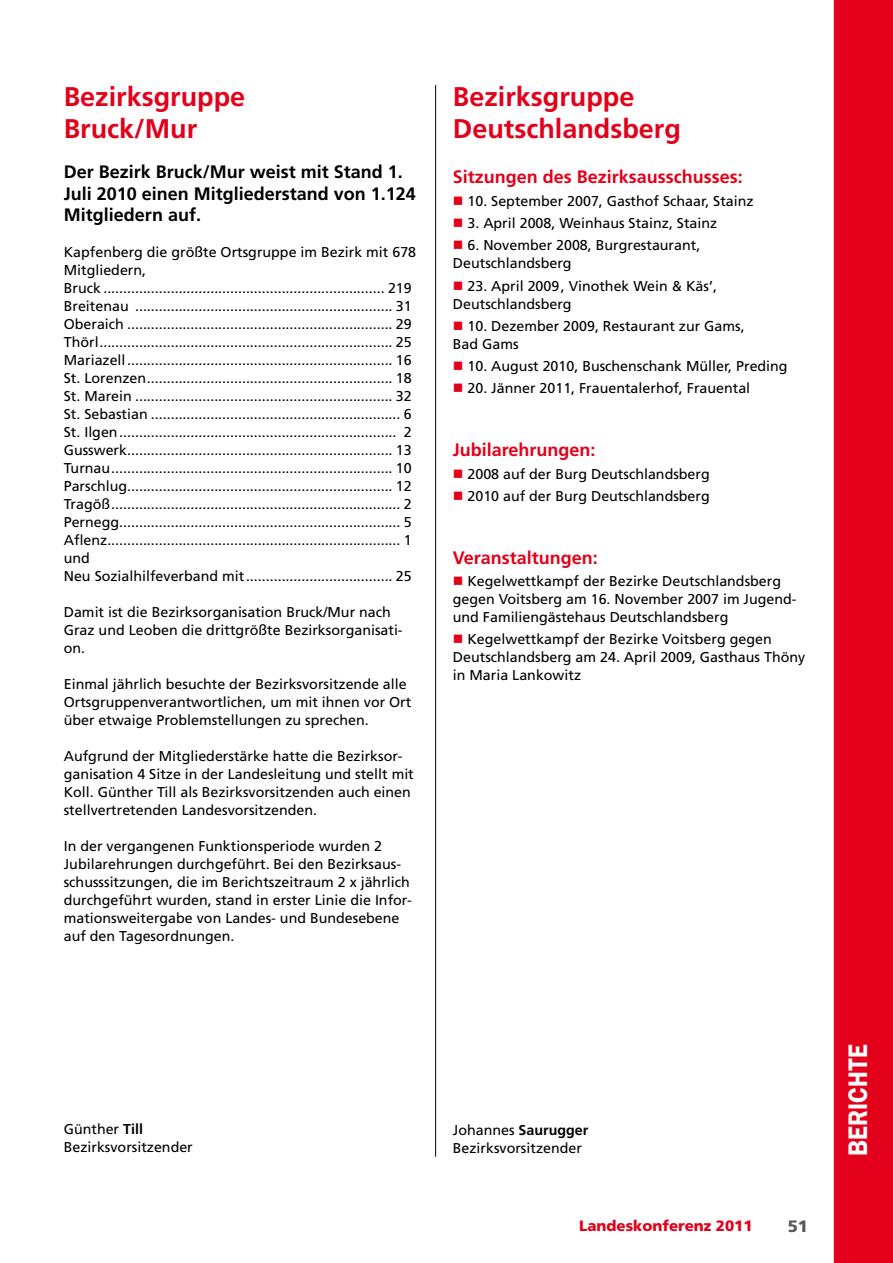
<style>
.page{position:relative;width:893px;height:1263px;background:#fff}
.page>*{position:absolute;margin:0;border:0;box-sizing:border-box;transform-origin:0 0}
.t1{font:700 27px/32.4px "Frutiger";color:#e2001a}
.t2{font:600 27px "Franklin Gothic";color:#fff;scale:.89 1}
.t3{font:700 18px/21.6px "Frutiger";color:#000}
.t4{font:700 18px "Frutiger";color:#e2001a}
.t5{font:900 16.5px "Frutiger";color:#58585a}
.t6{font:900 15px "Frutiger";color:#e2001a}
.t7{font:14.25px/18px "Frutiger";color:#000}
.s1{color:#e2001a}
.s2{font-weight:700}
</style>
<div class="page">
<hr style="left:435px;top:85px;width:1px;height:1072px;background:#000">
<div style="left:834px;top:0;width:59px;height:1263px;background:#e2001a"></div>
<h1 class="t1" style="left:64px;top:80px;width:183px">Bezirksgruppe<br>Bruck/Mur</h1>
<p class="t3" style="left:64px;top:161px;width:354px">Der Bezirk Bruck/Mur weist mit Stand 1.<br>Juli 2010 einen Mitgliederstand von 1.124<br>Mitgliedern auf.</p>
<p class="t7" style="left:64px;top:243px;width:354px">Kapfenberg die größte Ortsgruppe im Bezirk mit 678<br>Mitgliedern,<br>Bruck ....................................................................... 219<br>Breitenau ................................................................. 31<br>Oberaich ................................................................... 29<br>Thörl.......................................................................... 25<br>Mariazell................................................................... 16<br>St. Lorenzen.............................................................. 18<br>St. Marein ................................................................. 32<br>St. Sebastian ............................................................... 6<br>St. Ilgen...................................................................... 2<br>Gusswerk................................................................... 13<br>Turnau....................................................................... 10<br>Parschlug................................................................... 12<br>Tragöß......................................................................... 2<br>Pernegg....................................................................... 5<br>Aflenz.......................................................................... 1 und<br>Neu Sozialhilfeverband mit..................................... 25</p>
<p class="t7" style="left:64px;top:603px;width:340px">Damit ist die Bezirksorganisation Bruck/Mur nach<br>Graz und Leoben die drittgrößte Bezirksorganisati&shy;on.</p>
<p class="t7" style="left:64px;top:675px;width:349px">Einmal jährlich besuchte der Bezirksvorsitzende alle<br>Ortsgruppenverantwortlichen, um mit ihnen vor Ort über etwaige Problemstellungen zu sprechen.</p>
<p class="t7" style="left:64px;top:747px;width:352px">Aufgrund der Mitgliederstärke hatte die Bezirksor&shy;ganisation 4 Sitze in der Landesleitung und stellt mit Koll. Günther Till als Bezirksvorsitzenden auch einen stellvertretenden Landesvorsitzenden.</p>
<p class="t7" style="left:64px;top:837px;width:350px">In der vergangenen Funktionsperiode wurden 2<br>Jubilarehrungen durchgeführt. Bei den Bezirksaus&shy;schusssitzungen, die im Berichtszeitraum 2 x jährlich durchgeführt wurden, stand in erster Linie die Infor&shy;mationsweitergabe von Landes- und Bundesebene auf den Tagesordnungen.</p>
<h1 class="t1" style="left:453px;top:80px;width:229px">Bezirksgruppe<br>Deutschlandsberg</h1>
<p class="t4" style="left:453px;top:167px;width:291px">Sitzungen des Bezirksausschusses:</p>
<p class="t7" style="left:453px;top:192px;width:302px"><span class="s1">■</span> 10. September 2007, Gasthof Schaar, Stainz</p>
<p class="t7" style="left:453px;top:214px;width:266px"><span class="s1">■</span> 3. April 2008, Weinhaus Stainz, Stainz</p>
<p class="t7" style="left:453px;top:236px;width:249px"><span class="s1">■</span> 6. November 2008, Burgrestaurant,<br>Deutschlandsberg</p>
<p class="t7" style="left:453px;top:276px;width:266px"><span class="s1">■</span> 23. April 2009, Vinothek Wein &amp; Käs’,<br>Deutschlandsberg</p>
<p class="t7" style="left:453px;top:317px;width:293px"><span class="s1">■</span> 10. Dezember 2009, Restaurant zur Gams,<br>Bad Gams</p>
<p class="t7" style="left:453px;top:357px;width:336px"><span class="s1">■</span> 10. August 2010, Buschenschank Müller, Preding</p>
<p class="t7" style="left:453px;top:379px;width:299px"><span class="s1">■</span> 20. Jänner 2011, Frauentalerhof, Frauental</p>
<p class="t4" style="left:453px;top:439px;width:144px">Jubilarehrungen:</p>
<p class="t7" style="left:453px;top:464px;width:258px"><span class="s1">■</span> 2008 auf der Burg Deutschlandsberg</p>
<p class="t7" style="left:453px;top:487px;width:258px"><span class="s1">■</span> 2010 auf der Burg Deutschlandsberg</p>
<p class="t4" style="left:453px;top:547px;width:147px">Veranstaltungen:</p>
<p class="t7" style="left:453px;top:572px;width:345px"><span class="s1">■</span> Kegelwettkampf der Bezirke Deutschlandsberg gegen Voitsberg am 16. November 2007 im Jugend&shy;und Familiengästehaus Deutschlandsberg</p>
<p class="t7" style="left:453px;top:630px;width:354px"><span class="s1">■</span> Kegelwettkampf der Bezirke Voitsberg gegen<br>Deutschlandsberg am 24. April 2009, Gasthaus Thöny in Maria Lankowitz</p>
<p class="t7" style="left:64px;top:1120px;width:131px">Günther <span class="s2">Till<br></span>Bezirksvorsitzender</p>
<p class="t7" style="left:453px;top:1120px;width:137px">Johannes <span class="s2">Saurugger<br></span>Bezirksvorsitzender</p>
<p class="t6" style="left:579px;top:1216px;width:175px">Landeskonferenz 2011</p>
<p class="t5" style="left:788px;top:1216px;width:22px">51</p>
<h1 class="t2" style="left:842px;top:1156px;width:124px;rotate:-90deg">BErichte</h1>
</div>
